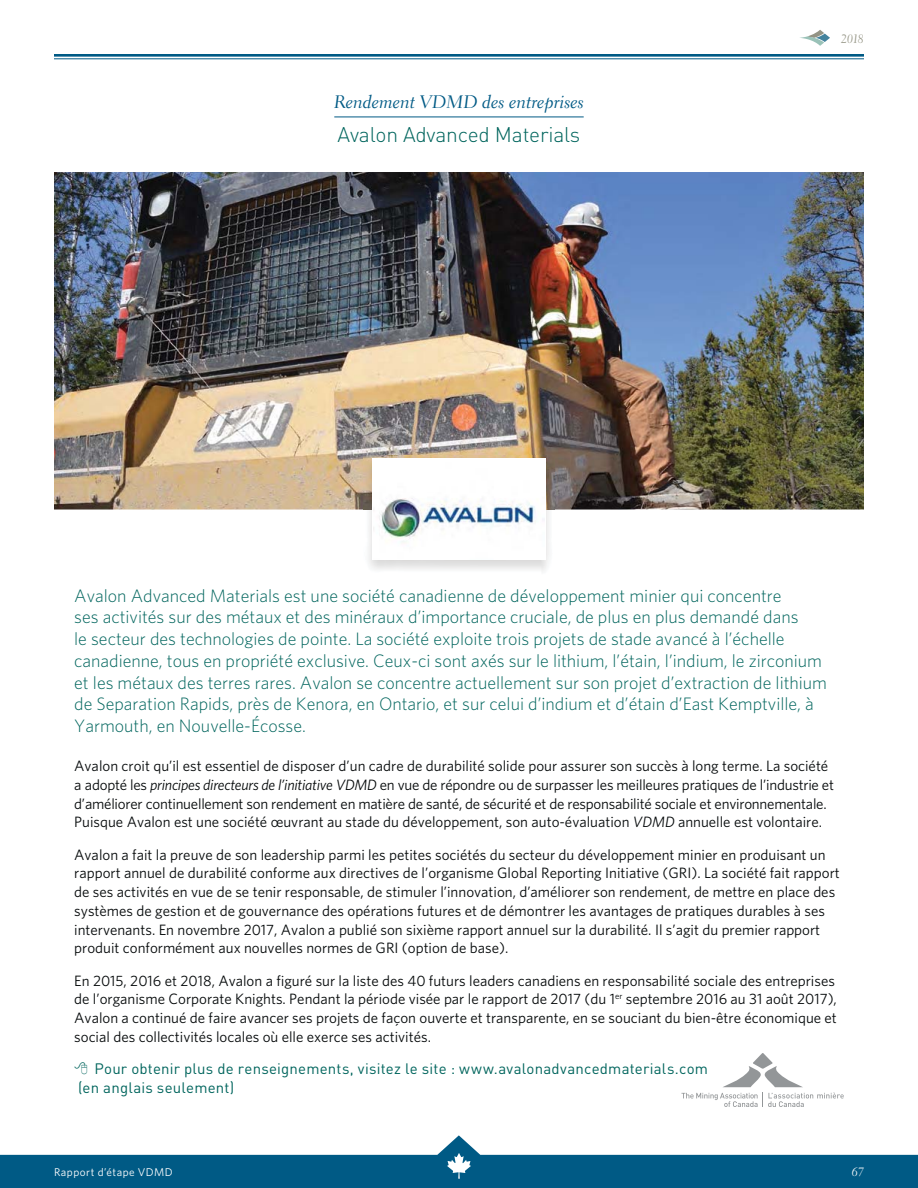
<style>
.page{position:relative;width:918px;height:1188px;background:#fff}
.page>*{position:absolute;margin:0;border:0;box-sizing:border-box;transform-origin:0 0}
.t1{font:300 21px "DIN Pro";letter-spacing:-.01em;color:#00655d}
.t2{font:300 18px/21.8px "Whitney HTF";color:#00655d}
.t3{font:18px "Electra LT Std Cursive";color:#005a85}
.t4{font:15px/18.8px "Whitney HTF";color:#040809}
.t5{font:15px/18.8px "DIN Pro";letter-spacing:.015em;color:#00655d}
.t6{font:12px "Electra LT Std Cursive";color:#949484}
.t7{font:12px "Electra LT Std Cursive";color:#fff}
.t8{font:11.25px "Whitney HTF";letter-spacing:.045em;color:#fff}
.s1{font-style:italic}
</style>
<div class="page">
<svg style="left:0;top:1135px;width:918px;height:53px;fill:#005a85"></svg>
<hr style="left:54px;top:54px;width:810px;height:3px;background:#005a85">
<hr style="left:54px;top:58px;width:810px;height:1px;background:#005a85">
<svg style="left:447px;top:1153px;width:24px;height:26px"></svg>
<svg style="left:800px;top:30px;width:30px;height:16px"></svg>
<hr style="left:334px;top:117px;width:250px;height:1px;background:#005a85">
<img style="left:54px;top:172px;width:810px;height:338px">
<img style="left:364px;top:456px;width:190px;height:115px">
<div style="left:372px;top:458px;width:174px;height:101px;background:#fff"></div>
<img style="left:379px;top:498px;width:157px;height:45px">
<svg style="left:681px;top:1053px;width:163px;height:54px"></svg>
<p class="t3" style="left:334px;top:91px;width:251px">Rendement VDMD des entreprises</p>
<h1 class="t1" style="left:338px;top:127px;width:244px">Avalon Advanced Materials</h1>
<p class="t6" style="left:841px;top:32px;width:24px">2018</p>
<p class="t2" style="left:74px;top:586px;width:754px">Avalon Advanced Materials est une société canadienne de développement minier qui concentre<br>ses activités sur des métaux et des minéraux d’importance cruciale, de plus en plus demandé dans<br>le secteur des technologies de pointe. La société exploite trois projets de stade avancé à l’échelle canadienne, tous en propriété exclusive. Ceux-ci sont axés sur le lithium, l’étain, l’indium, le zirconium et les métaux des terres rares. Avalon se concentre actuellement sur son projet d’extraction de lithium de Separation Rapids, près de Kenora, en Ontario, et sur celui d’indium et d’étain d’East Kemptville, à Yarmouth, en Nouvelle-Écosse.</p>
<p class="t4" style="left:74px;top:758px;width:761px">Avalon croit qu’il est essentiel de disposer d’un cadre de durabilité solide pour assurer son succès à long terme. La société a adopté les <span class="s1">principes directeurs de l’initiative VDMD</span> en vue de répondre ou de surpasser les meilleures pratiques de l’industrie et d’améliorer continuellement son rendement en matière de santé, de sécurité et de responsabilité sociale et environnementale.<br>Puisque Avalon est une société œuvrant au stade du développement, son auto-évaluation <span class="s1">VDMD</span> annuelle est volontaire.</p>
<p class="t4" style="left:74px;top:846px;width:767px">Avalon a fait la preuve de son leadership parmi les petites sociétés du secteur du développement minier en produisant un rapport annuel de durabilité conforme aux directives de l’organisme Global Reporting Initiative (GRI). La société fait rapport de ses activités en vue de se tenir responsable, de stimuler l’innovation, d’améliorer son rendement, de mettre en place des systèmes de gestion et de gouvernance des opérations futures et de démontrer les avantages de pratiques durables à ses intervenants. En novembre 2017, Avalon a publié son sixième rapport annuel sur la durabilité. Il s’agit du premier rapport produit conformément aux nouvelles normes de GRI (option de base).</p>
<p class="t4" style="left:74px;top:972px;width:764px">En 2015, 2016 et 2018, Avalon a figuré sur la liste des 40 futurs leaders canadiens en responsabilité sociale des entreprises de l’organisme Corporate Knights. Pendant la période visée par le rapport de 2017 (du 1<sup>er</sup> septembre 2016 au 31 août 2017), Avalon a continué de faire avancer ses projets de façon ouverte et transparente, en se souciant du bien-être économique et social des collectivités locales où elle exerce ses activités.</p>
<p class="t5" style="left:78px;top:1061px;width:631px;text-indent:16px">Pour obtenir plus de renseignements, visitez le site : www.avalonadvancedmaterials.com (en anglais seulement)</p>
<p class="t8" style="left:54px;top:1168px;width:120px">Rapport d’étape VDMD</p>
<p class="t7" style="left:852px;top:1165px;width:14px">67</p>
</div>
